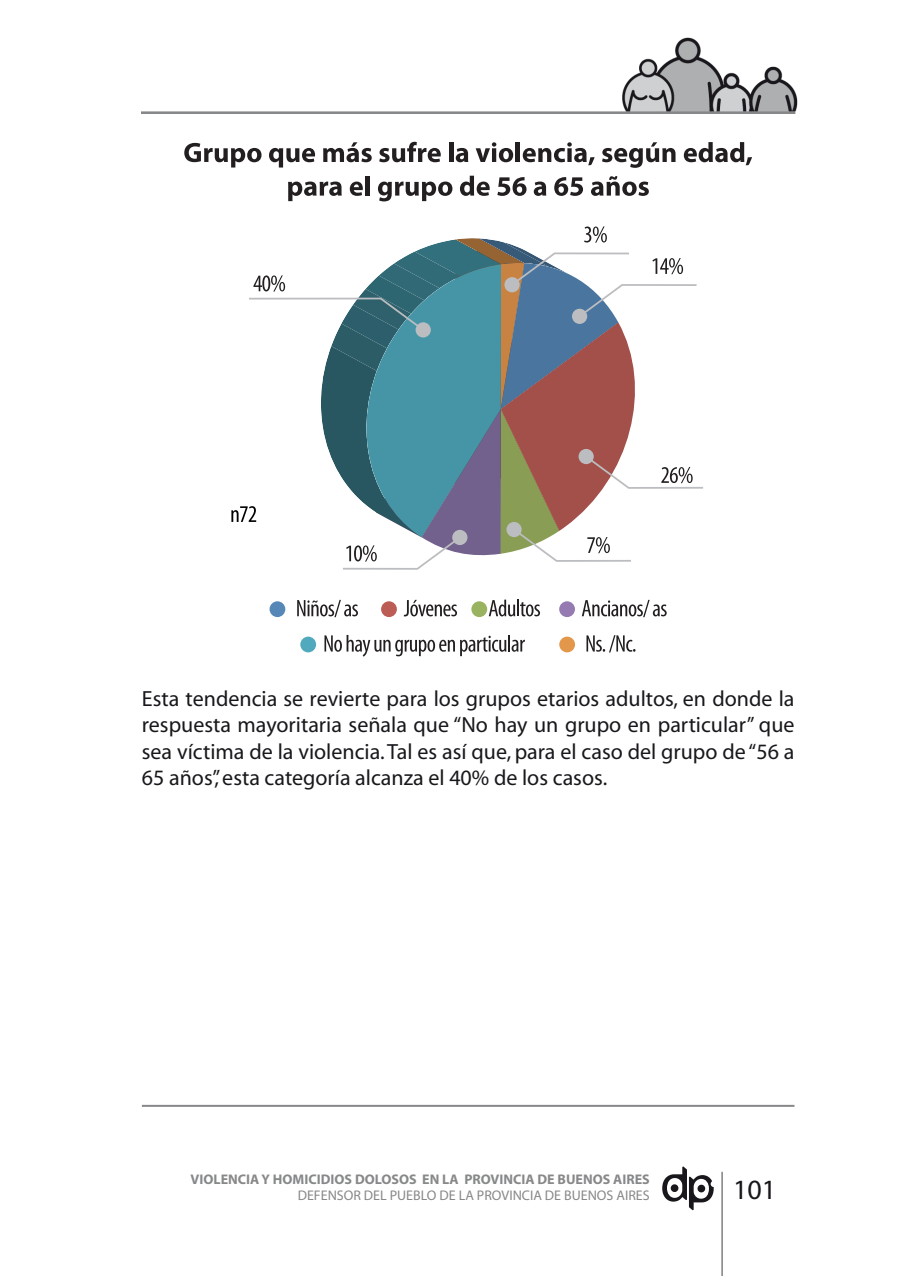
<style>
.page{position:relative;width:908px;height:1276px;background:#fff}
.page>*{position:absolute;margin:0;border:0;box-sizing:border-box;transform-origin:0 0}
.t1{font:28px "Myriad Pro";color:#1a171c}
.t2{font:22px/26.4px "Myriad";color:#1a171c;text-align:justify}
.t3{font:700 14px "Myriad";color:#87888a}
.t4{font:14px "Myriad";color:#87888a}
</style>
<div class="page">
<img style="left:142px;top:37px;width:656px;height:76px">
<hr style="left:142px;top:1105px;width:652px;height:2px;background:#87888a">
<svg style="left:662px;top:1166px;width:51px;height:44px"></svg>
<hr style="left:721px;top:1172px;width:1px;height:104px;background:#87888a">
<svg style="left:184px;top:143px;width:77px;height:24px"></svg>
<svg style="left:269px;top:148px;width:46px;height:19px"></svg>
<svg style="left:323px;top:142px;width:48px;height:20px"></svg>
<svg style="left:379px;top:142px;width:61px;height:20px"></svg>
<hr style="left:449px;top:142px;width:4px;height:20px;background:#231f21">
<svg style="left:455px;top:148px;width:13px;height:14px"></svg>
<svg style="left:475px;top:142px;width:38px;height:20px"></svg>
<div style="left:515px;top:142px;width:5px;height:20px;background:#231f21"></div>
<svg style="left:522px;top:142px;width:72px;height:23px"></svg>
<svg style="left:602px;top:142px;width:73px;height:26px"></svg>
<svg style="left:683px;top:142px;width:68px;height:23px"></svg>
<svg style="left:288px;top:181px;width:53px;height:20px"></svg>
<svg style="left:349px;top:182px;width:13px;height:14px"></svg>
<hr style="left:365px;top:176px;width:4px;height:20px;background:#231f21">
<svg style="left:378px;top:181px;width:74px;height:20px"></svg>
<svg style="left:460px;top:176px;width:29px;height:20px"></svg>
<svg style="left:497px;top:177px;width:29px;height:19px"></svg>
<svg style="left:533px;top:181px;width:13px;height:15px"></svg>
<svg style="left:554px;top:177px;width:28px;height:19px"></svg>
<svg style="left:591px;top:176px;width:57px;height:20px"></svg>
<svg style="left:231px;top:226px;width:472px;height:344px"></svg>
<div style="left:381px;top:601px;width:15px;height:16px;background:#bb5c55;border-radius:50%"></div>
<div style="left:269px;top:601px;width:16px;height:16px;background:#5588b6;border-radius:50%"></div>
<div style="left:559px;top:601px;width:15px;height:16px;background:#957bb1;border-radius:50%"></div>
<div style="left:471px;top:601px;width:16px;height:16px;background:#99b360;border-radius:50%"></div>
<svg style="left:297px;top:600px;width:61px;height:17px"></svg>
<svg style="left:403px;top:600px;width:54px;height:16px"></svg>
<svg style="left:488px;top:599px;width:52px;height:17px"></svg>
<svg style="left:582px;top:600px;width:84px;height:17px"></svg>
<div style="left:300px;top:636px;width:16px;height:16px;background:#50a9bd;border-radius:50%"></div>
<div style="left:559px;top:636px;width:15px;height:16px;background:#e3974b;border-radius:50%"></div>
<svg style="left:324px;top:635px;width:200px;height:21px"></svg>
<svg style="left:586px;top:635px;width:49px;height:17px"></svg>
<p class="t2" style="left:142px;top:686px;width:654px">Esta tendencia se revierte para los grupos etarios adultos, en donde la respuesta mayoritaria señala que “No hay un grupo en particular” que sea víctima de la violencia. Tal es así que, para el caso del grupo de “56 a 65 años”, esta categoría alcanza el 40% de los casos.</p>
<p class="t3" style="left:190px;top:1171px;width:460px">VIOLENCIA Y HOMICIDIOS DOLOSOS EN LA PROVINCIA DE BUENOS AIRES</p>
<p class="t4" style="left:297px;top:1188px;width:353px">DEFENSOR DEL PUEBLO DE LA PROVINCIA DE BUENOS AIRES</p>
<p class="t1" style="left:732px;top:1172px;width:45px">101</p>
</div>
